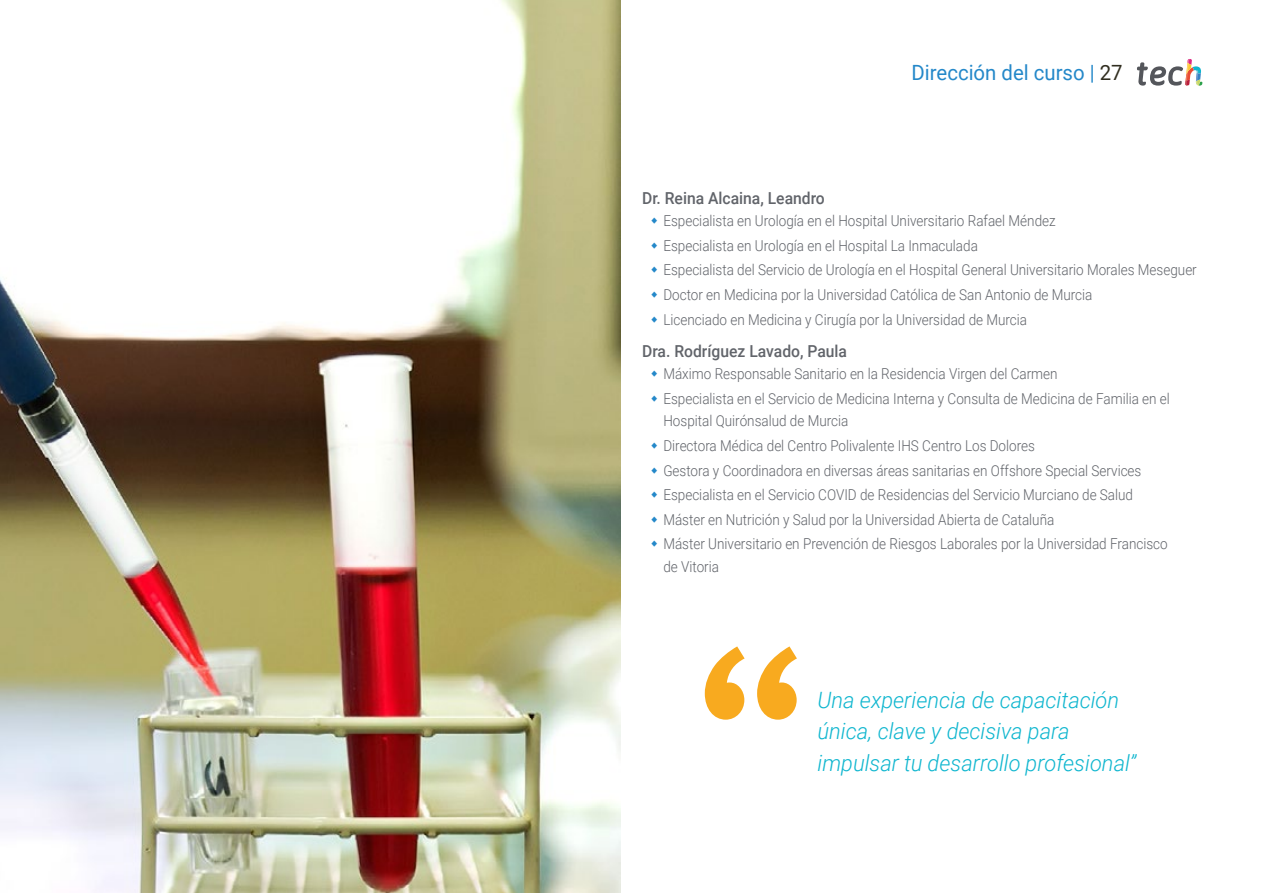
<style>
.page{position:relative;width:1263px;height:893px;background:#fff}
.page>*{position:absolute;margin:0;border:0;box-sizing:border-box;transform-origin:0 0}
.t1{font:italic 300 22.5px/31.5px "Roboto";color:#0fb6cf}
.t2{font:21px "Roboto";color:#2488c9}
.t3{font:500 16.5px "Roboto";color:#61646a;scale:.95 1}
.t4{font:300 15px/24.6px "Roboto";color:#61646a;scale:.9 1}
.s1{color:#312e20}
</style>
<div class="page">
<svg style="left:1137px;top:59px;width:65px;height:27px"></svg>
<img style="left:0;top:0;width:621px;height:893px">
<svg style="left:705px;top:646px;width:92px;height:74px"></svg>
<h2 class="t2" style="left:911px;top:57px;width:213px">Dirección del curso | <span class="s1">27</span></h2>
<p class="t3" style="left:642px;top:186px;width:194px">Dr. Reina Alcaina, Leandro</p>
<p class="t4" style="left:663px;top:208px;width:594px">Especialista en Urología en el Hospital Universitario Rafael Méndez<br>Especialista en Urología en el Hospital La Inmaculada<br>Especialista del Servicio de Urología en el Hospital General Universitario Morales Meseguer Doctor en Medicina por la Universidad Católica de San Antonio de Murcia<br>Licenciado en Medicina y Cirugía por la Universidad de Murcia</p>
<p class="t3" style="left:642px;top:339px;width:217px">Dra. Rodríguez Lavado, Paula</p>
<p class="t4" style="left:663px;top:361px;width:564px">Máximo Responsable Sanitario en la Residencia Virgen del Carmen<br>Especialista en el Servicio de Medicina Interna y Consulta de Medicina de Familia en el</p>
<p class="t4" style="left:663px;top:408px;width:562px">Hospital Quirónsalud de Murcia<br>Directora Médica del Centro Polivalente IHS Centro Los Dolores<br>Gestora y Coordinadora en diversas áreas sanitarias en Offshore Special Services Especialista en el Servicio COVID de Residencias del Servicio Murciano de Salud Máster en Nutrición y Salud por la Universidad Abierta de Cataluña<br>Máster Universitario en Prevención de Riesgos Laborales por la Universidad Francisco</p>
<p class="t4" style="left:663px;top:554px;width:63px">de Vitoria</p>
<h1 class="t1" style="left:817px;top:683px;width:320px">Una experiencia de capacitación única, clave y decisiva para impulsar tu desarrollo profesional”</h1>
</div>
